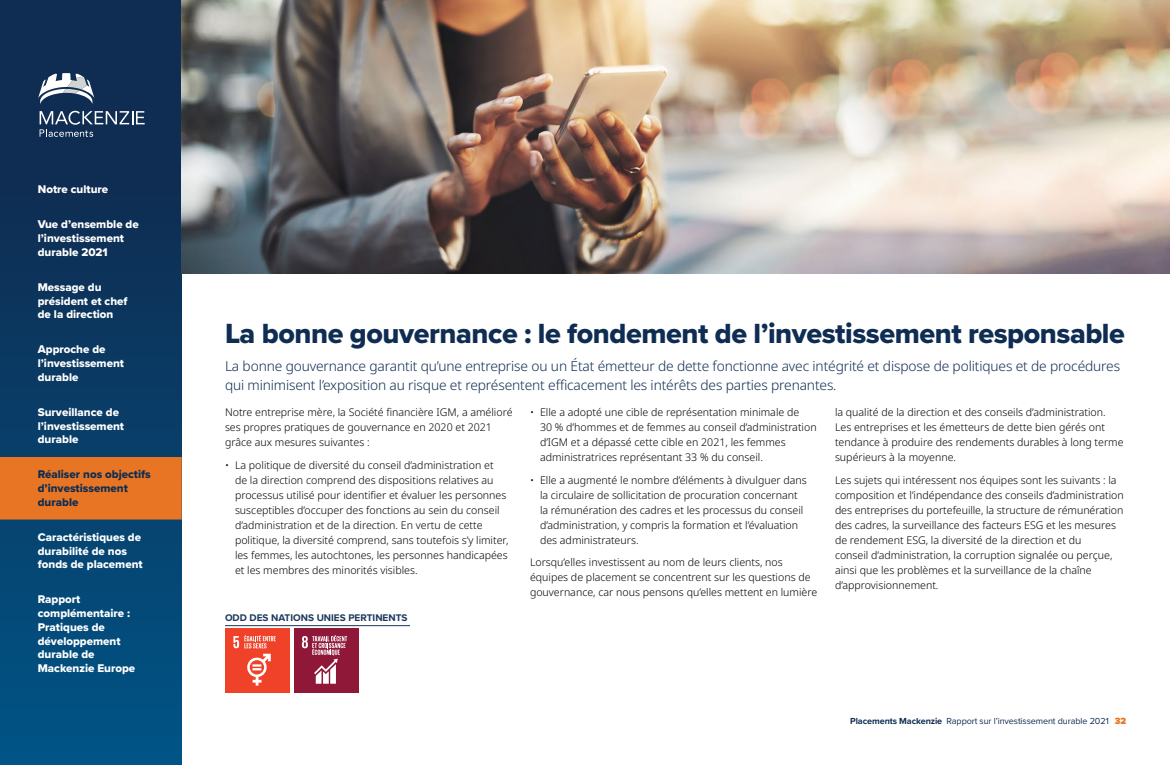
<style>
.page{position:relative;width:1170px;height:765px;background:#fff}
.page>*{position:absolute;margin:0;border:0;box-sizing:border-box;transform-origin:0 0}
.t1{font:28.75px "Proxima Nova Extrabld";letter-spacing:-.015em;color:#0f2d52}
.Leadin{font:300 13.75px/18.8px "Noto Sans";letter-spacing:-.01em;color:#0f2d52}
.Nav_Off{font:11.5px/13.8px "Proxima Nova Extrabld";color:#fff}
.Nav_On___triple{font:11.5px/13.8px "Proxima Nova Extrabld";color:#0f2d52}
.Body{font:300 10.62px/15px "Noto Sans";color:#000}
.Sidebar_Chart_title{font:700 10px "Proxima Nova";color:#1b385b}
.t2{font:9px "Proxima Nova";letter-spacing:-.01em;color:#0f2d52}
.s1{font-weight:700}
.s2{font-weight:900;font-size:9.38px;color:#e87524}
</style>
<div class="page">
<div style="left:0;top:0;width:182px;height:765px;background:linear-gradient(to bottom,#122648,#015283)"></div>
<svg style="left:38px;top:73px;width:56px;height:31px"></svg>
<svg style="left:40px;top:111px;width:105px;height:26px;background:#405875"></svg>
<img style="left:182px;top:0;width:988px;height:273px">
<hr style="left:225px;top:625px;width:185px;height:1px;background:#1b385b">
<div style="left:225px;top:629px;width:64px;height:64px;background:#ef4228"></div>
<svg style="left:247px;top:654px;width:24px;height:32px"></svg>
<svg style="left:233px;top:635px;width:43px;height:13px"></svg>
<div style="left:294px;top:629px;width:64px;height:64px;background:#8f1839"></div>
<svg style="left:302px;top:635px;width:45px;height:49px"></svg>
<div style="left:0;top:457px;width:182px;height:63px;background:#e87524"></div>
<p class="Nav_Off" style="left:38px;top:182px;width:72px">Notre culture</p>
<p class="Nav_Off" style="left:38px;top:217px;width:103px">Vue d’ensemble de l’investissement durable 2021</p>
<p class="Nav_Off" style="left:38px;top:280px;width:91px">Message du président et chef de la direction</p>
<p class="Nav_Off" style="left:38px;top:342px;width:88px">Approche de l’investissement durable</p>
<p class="Nav_Off" style="left:38px;top:405px;width:88px">Surveillance de l’investissement durable</p>
<p class="Nav_On___triple" style="left:38px;top:467px;width:115px">Réaliser nos objectifs d’investissement durable</p>
<p class="Nav_Off" style="left:38px;top:530px;width:106px">Caractéristiques de durabilité de nos fonds de placement</p>
<p class="Nav_Off" style="left:38px;top:592px;width:99px">Rapport complémentaire :<br>Pratiques de développement durable de<br>Mackenzie Europe</p>
<h1 class="t1" style="left:225px;top:312px;width:901px">La bonne gouvernance : le fondement de l’investissement responsable</h1>
<p class="Leadin" style="left:225px;top:357px;width:897px">La bonne gouvernance garantit qu’une entreprise ou un État émetteur de dette fonctionne avec intégrité et dispose de politiques et de procédures qui minimisent l’exposition au risque et représentent efficacement les intérêts des parties prenantes.</p>
<p class="Body" style="left:225px;top:405px;width:289px">Notre entreprise mère, la Société financière IGM, a amélioré ses propres pratiques de gouvernance en 2020 et 2021 grâce aux mesures suivantes :</p>
<p class="Body" style="left:235px;top:458px;width:275px;text-indent:-10px">• La politique de diversité du conseil d’administration et<br>de la direction comprend des dispositions relatives au processus utilisé pour identifier et évaluer les personnes susceptibles d’occuper des fonctions au sein du conseil d’administration et de la direction. En vertu de cette politique, la diversité comprend, sans toutefois s’y limiter, les femmes, les autochtones, les personnes handicapées et les membres des minorités visibles.</p>
<p class="Body" style="left:540px;top:405px;width:278px;text-indent:-10px">• Elle a adopté une cible de représentation minimale de<br>30 % d’hommes et de femmes au conseil d’administration d’IGM et a dépassé cette cible en 2021, les femmes administratrices représentant 33 % du conseil.</p>
<p class="Body" style="left:540px;top:473px;width:268px;text-indent:-10px">• Elle a augmenté le nombre d’éléments à divulguer dans la circulaire de sollicitation de procuration concernant la rémunération des cadres et les processus du conseil d’administration, y compris la formation et l’évaluation des administrateurs.</p>
<p class="Body" style="left:530px;top:555px;width:289px">Lorsqu’elles investissent au nom de leurs clients, nos équipes de placement se concentrent sur les questions de gouvernance, car nous pensons qu’elles mettent en lumière</p>
<p class="Body" style="left:835px;top:405px;width:290px">la qualité de la direction et des conseils d’administration.<br>Les entreprises et les émetteurs de dette bien gérés ont tendance à produire des rendements durables à long terme supérieurs à la moyenne.</p>
<p class="Body" style="left:835px;top:473px;width:290px">Les sujets qui intéressent nos équipes sont les suivants : la composition et l’indépendance des conseils d’administration des entreprises du portefeuille, la structure de rémunération des cadres, la surveillance des facteurs ESG et les mesures de rendement ESG, la diversité de la direction et du<br>conseil d’administration, la corruption signalée ou perçue, ainsi que les problèmes et la surveillance de la chaîne d’approvisionnement.</p>
<p class="Sidebar_Chart_title" style="left:225px;top:610px;width:184px">ODD DES NATIONS UNIES PERTINENTS</p>
<p class="t2" style="left:850px;top:714px;width:278px"><span class="s1">Placements Mackenzie</span> Rapport sur l’investissement durable 2021 <span class="s2">32</span></p>
</div>
